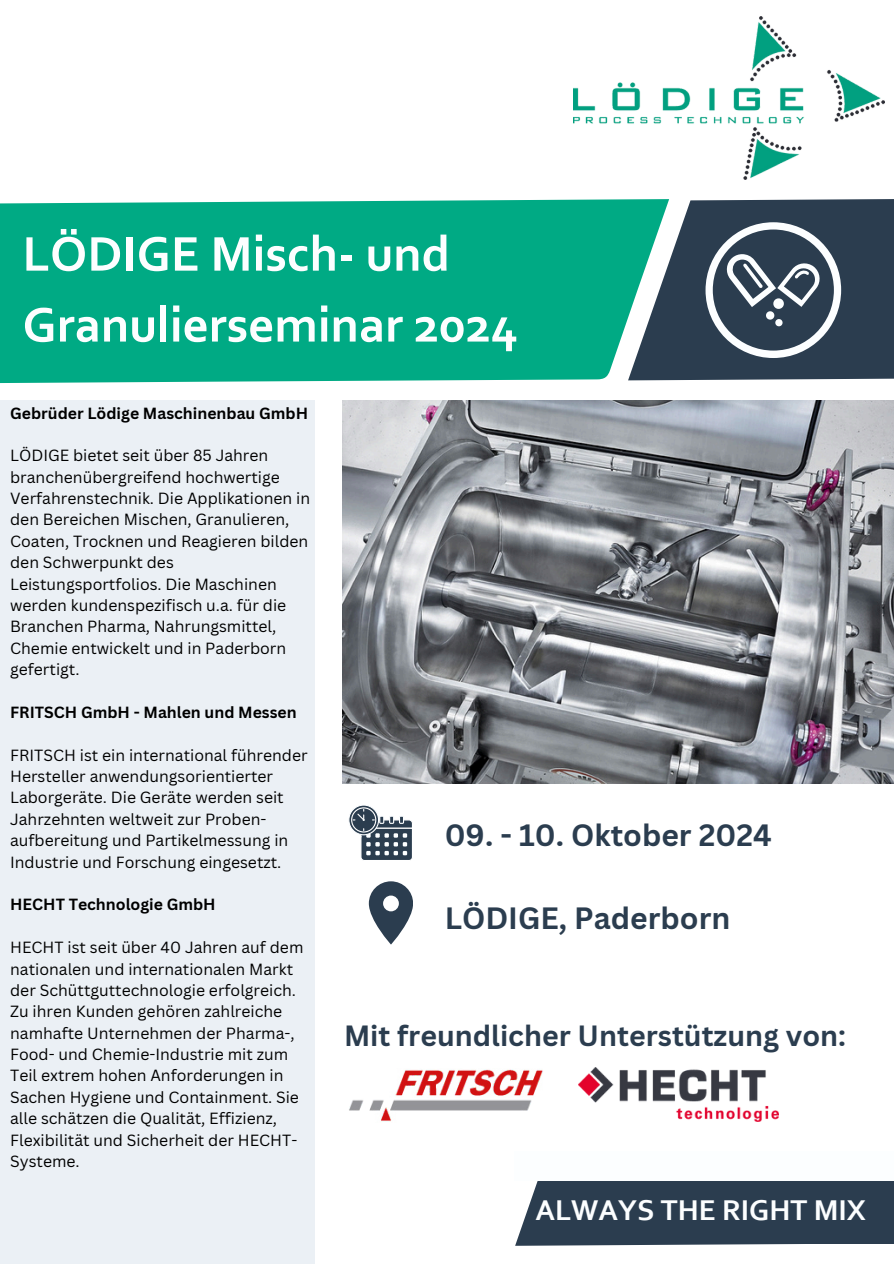
<style>
.page{position:relative;width:894px;height:1264px;background:#fff}
.page>*{position:absolute;margin:0;border:0;box-sizing:border-box;transform-origin:0 0}
.t1{font:700 51px/70.8px "Corbel";color:#fcfeff}
.t2{font:700 30px "Canva Sans";color:#2b3d4f}
.t3{font:700 30px "Corbel";color:#fcfeff}
.t4{font:700 28.5px "Canva Sans";color:#2b3d4f}
.t5{font:15.75px/21.3px "Canva Sans";color:#000}
.t6{font:700 15.75px "Canva Sans";color:#000}
</style>
<div class="page">
<svg style="left:515px;top:1111px;width:331px;height:135px;fill:#2b3d4f"></svg>
<svg style="left:0;top:82px;width:628px;height:561px;fill:#00aa84"></svg>
<svg style="left:628px;top:16px;width:265px;height:365px"></svg>
<div style="left:0;top:400px;width:314px;height:863px;background:#ebf0f5"></div>
<img style="left:342px;top:400px;width:551px;height:384px">
<svg style="left:348px;top:805px;width:64px;height:55px"></svg>
<svg style="left:369px;top:881px;width:43px;height:63px"></svg>
<div style="left:768px;top:1177px;width:125px;height:66px;background:#2b3d4f"></div>
<div style="left:514px;top:1150px;width:379px;height:30px;background:#fcfeff"></div>
<svg style="left:705px;top:222px;width:135px;height:136px"></svg>
<img style="left:349px;top:1069px;width:195px;height:53px">
<img style="left:578px;top:1067px;width:200px;height:54px">
<p class="t1" style="left:22px;top:223px;width:496px">LÖDIGE Misch- und<br>Granulierseminar 2024</p>
<h4 class="t6" style="left:10px;top:402px;width:299px">Gebrüder Lödige Maschinenbau GmbH</h4>
<p class="t5" style="left:10px;top:444px;width:301px">LÖDIGE bietet seit über 85 Jahren branchenübergreifend hochwertige Verfahrenstechnik. Die Applikationen in den Bereichen Mischen, Granulieren, Coaten, Trocknen und Reagieren bilden den Schwerpunkt des Leistungsportfolios. Die Maschinen werden kundenspezifisch u.a. für die Branchen Pharma, Nahrungsmittel, Chemie entwickelt und in Paderborn gefertigt.</p>
<h4 class="t6" style="left:10px;top:701px;width:288px">FRITSCH GmbH - Mahlen und Messen</h4>
<p class="t5" style="left:10px;top:743px;width:299px">FRITSCH ist ein international führender Hersteller anwendungsorientierter Laborgeräte. Die Geräte werden seit Jahrzehnten weltweit zur Proben&shy;aufbereitung und Partikelmessung in Industrie und Forschung eingesetzt.</p>
<h4 class="t6" style="left:10px;top:893px;width:207px">HECHT Technologie GmbH</h4>
<p class="t5" style="left:10px;top:936px;width:295px">HECHT ist seit über 40 Jahren auf dem nationalen und internationalen Markt der Schüttguttechnologie erfolgreich.<br>Zu ihren Kunden gehören zahlreiche namhafte Unternehmen der Pharma-, Food- und Chemie-Industrie mit zum Teil extrem hohen Anforderungen in Sachen Hygiene und Containment. Sie alle schätzen die Qualität, Effizienz, Flexibilität und Sicherheit der HECHT-Systeme.</p>
<p class="t2" style="left:444px;top:814px;width:328px">09. - 10. Oktober 2024</p>
<p class="t2" style="left:444px;top:897px;width:287px">LÖDIGE, Paderborn</p>
<h3 class="t4" style="left:344px;top:1015px;width:503px">Mit freundlicher Unterstützung von:</h3>
<p class="t3" style="left:535px;top:1197px;width:332px">ALWAYS THE RIGHT MIX</p>
</div>
